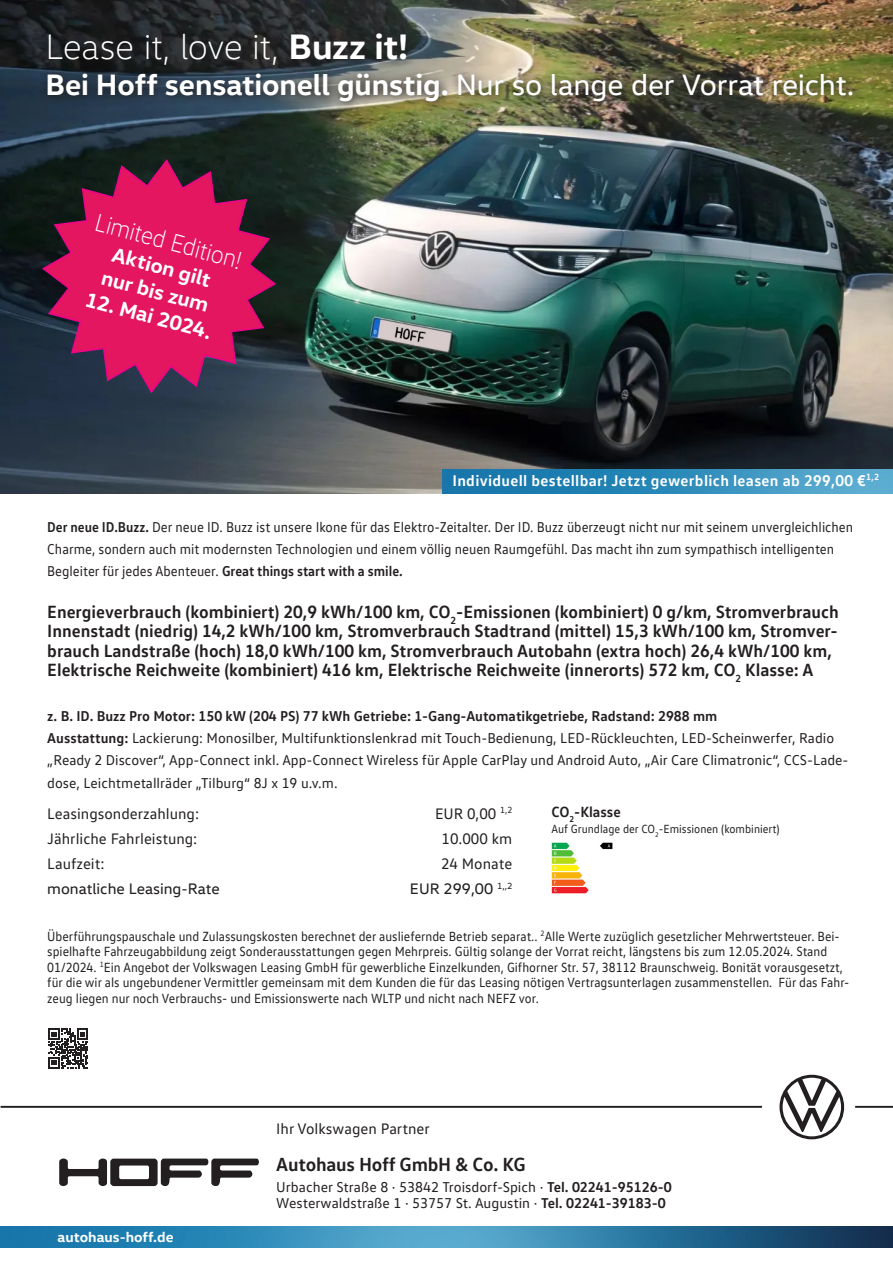
<style>
.page{position:relative;width:893px;height:1263px;background:#fff}
.page>*{position:absolute;margin:0;border:0;box-sizing:border-box;transform-origin:0 0}
.t1{font:300 36px "VW Head";letter-spacing:-.015em;color:#fff}
.t2{font:700 30px "VW Head";letter-spacing:-.005em;color:#fff}
.t3{font:300 25.5px "VW Head";color:#fff;scale:.9 1}
.t4{font:700 21px/25.2px "VW Head";color:#fff}
.t5{font:700 19.35px "VW Text";letter-spacing:-.01em;color:#231f20}
.t6{font:700 18px/19.5px "VW Text";color:#231f20}
.t7{font:700 15.75px "VW Text";letter-spacing:.02em;color:#fff}
.t8{font:15.45px "VW Text";color:#231f20}
.t9{font:15.45px "VW Head";color:#231f20}
.t10{font:700 15px "VW Text";color:#231f20}
.t11{font:14.55px/22.2px "VW Text";color:#231f20}
.t12{font:14.55px/22.2px "VW Text";color:#231f20;scale:.93 1}
.t13{font:700 14.55px "VW Head";color:#fff}
.t14{font:13.5px/15.5px "VW Text";color:#231f20;scale:.93 1}
.t15{font:12px "VW Text";color:#231f20;scale:.94 1}
.s1{font-weight:700}
.s2{font-weight:400}
</style>
<div class="page">
<img style="left:1px;top:1226px;width:892px;height:21px">
<img style="left:0;top:0;width:893px;height:493px">
<svg style="left:779px;top:1075px;width:65px;height:64px"></svg>
<hr style="left:1px;top:1106px;width:761px;height:2px;background:#231f20">
<hr style="left:855px;top:1106px;width:38px;height:2px;background:#231f20">
<svg style="left:59px;top:1158px;width:200px;height:28px"></svg>
<img style="left:40px;top:26px;width:823px;height:86px">
<svg style="left:48px;top:1028px;width:40px;height:40px"></svg>
<img style="left:442px;top:469px;width:451px;height:24px">
<img style="left:551px;top:842px;width:62px;height:52px">
<svg style="left:41px;top:158px;width:236px;height:237px"></svg>
<h1 class="t1" style="left:45px;top:26px;width:364px">Lease it, love it, <span class="s1">Buzz it!</span></h1>
<h2 class="t2" style="left:45px;top:65px;width:810px">Bei Hoff sensationell günstig. <span class="s2">Nur so lange der Vorrat reicht.</span></h2>
<h3 class="t3" style="left:100px;top:207px;width:169px;rotate:15deg">Limited Edition!</h3>
<h3 class="t4" style="left:112px;top:239px;width:112px;rotate:15deg">Aktion gilt nur bis zum</h3>
<h3 class="t4" style="left:89px;top:286px;width:131px;rotate:15deg">12. Mai 2024.</h3>
<p class="t7" style="left:452px;top:470px;width:428px">Individuell bestellbar! Jetzt gewerblich leasen ab 299,00 €<sup>1,2</sup></p>
<p class="t12" style="left:47px;top:515px;width:868px"><span class="s1">Der neue ID.Buzz.</span> Der neue ID. Buzz ist unsere Ikone für das Elektro-Zeitalter. Der ID. Buzz überzeugt nicht nur mit seinem unvergleichlichen<br>Charme, sondern auch mit modernsten Technologien und einem völlig neuen Raumgefühl. Das macht ihn zum sympathisch intelligenten<br>Begleiter für jedes Abenteuer. <span class="s1">Great things start with a smile.</span></p>
<p class="t6" style="left:47px;top:601px;width:793px">Energieverbrauch (kombiniert) 20,9 kWh/100 km, CO<sub>2</sub>-Emissionen (kombiniert) 0 g/km, Stromverbrauch Innenstadt (niedrig) 14,2 kWh/100 km, Stromverbrauch Stadtrand (mittel) 15,3 kWh/100 km, Stromver&shy;brauch Landstraße (hoch) 18,0 kWh/100 km, Stromverbrauch Autobahn (extra hoch) 26,4 kWh/100 km, Elektrische Reichweite (kombiniert) 416 km, Elektrische Reichweite (innerorts) 572 km, CO<sub>2</sub> Klasse: A</p>
<p class="t11" style="left:47px;top:704px;width:803px"><span class="s1">z. B. ID. Buzz Pro Motor: 150 kW (204 PS) 77 kWh Getriebe: 1-Gang-Automatikgetriebe, Radstand: 2988 mm<br>Ausstattung:</span> Lackierung: Monosilber, Multifunktionslenkrad mit Touch-Bedienung, LED-Rückleuchten, LED-Scheinwerfer, Radio „Ready 2 Discover“, App-Connect inkl. App-Connect Wireless für Apple CarPlay und Android Auto, „Air Care Climatronic“, CCS-Lade&shy;dose, Leichtmetallräder „Tilburg“ 8J x 19 u.v.m.</p>
<p class="t8" style="left:47px;top:804px;width:153px">Leasingsonderzahlung:</p>
<p class="t8" style="left:435px;top:804px;width:79px">EUR 0,00 <sup>1,2</sup></p>
<p class="t8" style="left:47px;top:829px;width:152px">Jährliche Fahrleistung:</p>
<p class="t8" style="left:442px;top:829px;width:72px">10.000 km</p>
<p class="t8" style="left:47px;top:854px;width:59px">Laufzeit:</p>
<p class="t8" style="left:441px;top:854px;width:73px">24 Monate</p>
<p class="t9" style="left:47px;top:879px;width:174px">monatliche Leasing-Rate</p>
<p class="t9" style="left:410px;top:879px;width:104px">EUR 299,00 <sup>1,,2</sup></p>
<p class="t14" style="left:47px;top:928px;width:864px">Überführungspauschale und Zulassungskosten berechnet der ausliefernde Betrieb separat.. <sup>2</sup>Alle Werte zuzüglich gesetzlicher Mehrwertsteuer. Bei&shy;spielhafte Fahrzeugabbildung zeigt Sonderausstattungen gegen Mehrpreis. Gültig solange der Vorrat reicht, längstens bis zum 12.05.2024. Stand 01/2024. <sup>1</sup>Ein Angebot der Volkswagen Leasing GmbH für gewerbliche Einzelkunden, Gifhorner Str. 57, 38112 Braunschweig. Bonität vorausgesetzt, für die wir als ungebundener Vermittler gemeinsam mit dem Kunden die für das Leasing nötigen Vertragsunterlagen zusammenstellen. Für das Fahr&shy;zeug liegen nur noch Verbrauchs- und Emissionswerte nach WLTP und nicht nach NEFZ vor.</p>
<p class="t10" style="left:551px;top:802px;width:71px">CO<sub>2</sub>-Klasse</p>
<p class="t15" style="left:551px;top:822px;width:244px">Auf Grundlage der CO<sub>2</sub>-Emissionen (kombiniert)</p>
<p class="t13" style="left:58px;top:1227px;width:117px">autohaus-hoff.de</p>
<p class="t8" style="left:276px;top:1119px;width:155px">Ihr Volkswagen Partner</p>
<h3 class="t5" style="left:276px;top:1151px;width:251px">Autohaus Hoff GmbH &amp; Co. KG</h3>
<p class="t11" style="left:276px;top:1179px;width:397px;line-height:15.5px">Urbacher Straße 8 · 53842 Troisdorf-Spich · <span class="s1">Tel. 02241-95126-0<br></span>Westerwaldstraße 1 · 53757 St. Augustin · <span class="s1">Tel. 02241-39183-0</span></p>
</div>
